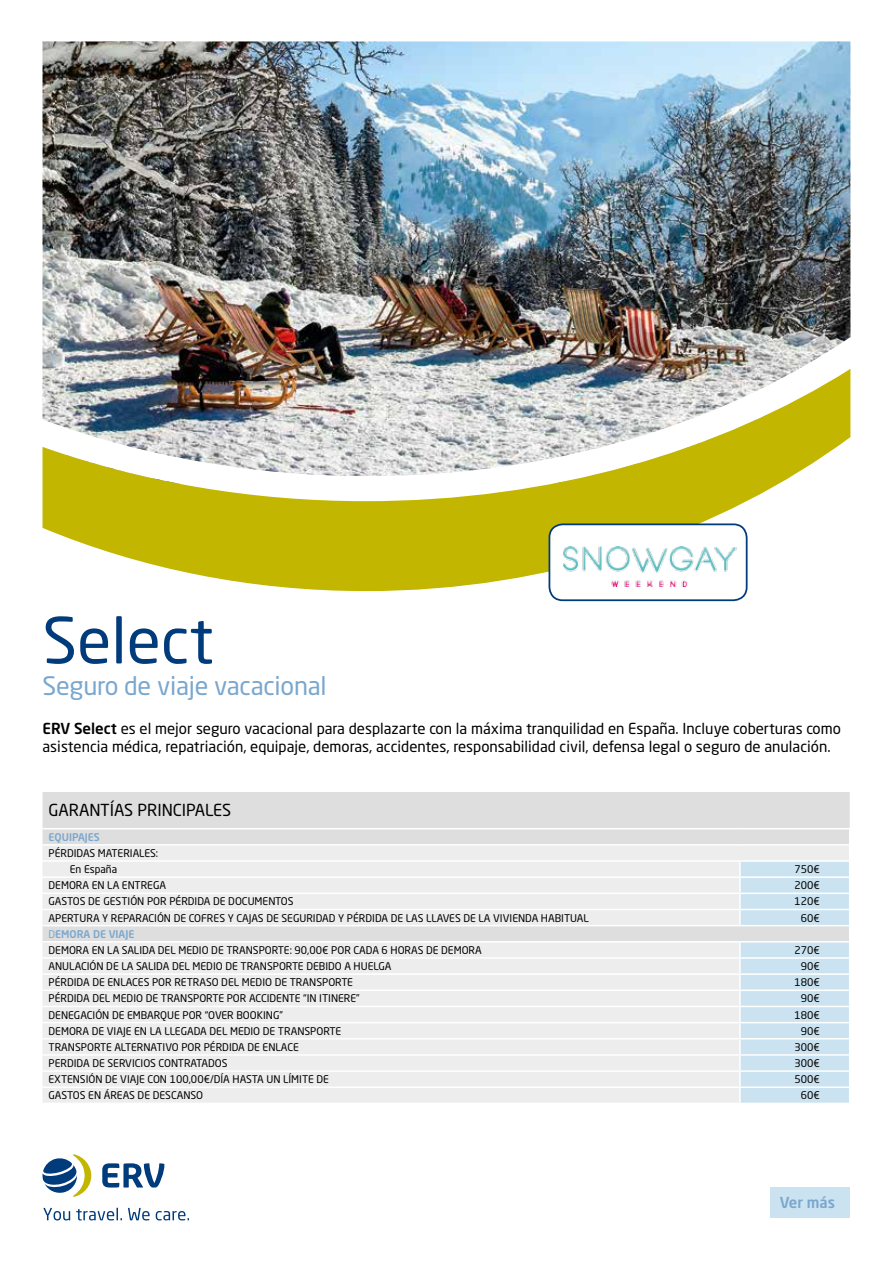
<style>
.page{position:relative;width:893px;height:1263px;background:#fff}
.page>*{position:absolute;margin:0;border:0;box-sizing:border-box;transform-origin:0 0}
.t1{font:62.85px "Neo Sans W1 G";color:#003b7b}
.t2{font:25.2px "Neo Sans W1 G";letter-spacing:-.01em;color:#7aa7cd}
.t3{font:16.35px "Neo Sans W1 G";color:#000}
.t4{font:15px/18px "Neo Sans W1 G";color:#000}
.t5{font:500 15px "Neo Sans W1 G";color:#7aa7cd}
.t6{font:10.5px/16.2px "Neo Sans W1 G";color:#000}
.t7{font:500 10.5px "Neo Sans W1 G";color:#7aa7cd}
.s1{font-weight:500}
.s2{color:#7aa7cd}
.s3{font-weight:500;color:#7aa7cd}
</style>
<div class="page">
<img style="left:43px;top:41px;width:807px;height:296px">
<img style="left:43px;top:337px;width:807px;height:32px">
<svg style="left:43px;top:369px;width:807px;height:222px"></svg>
<svg style="left:43px;top:1208px;width:27px;height:12px"></svg>
<svg style="left:76px;top:1208px;width:46px;height:12px"></svg>
<svg style="left:128px;top:1208px;width:22px;height:12px"></svg>
<svg style="left:156px;top:1211px;width:33px;height:9px"></svg>
<svg style="left:102px;top:1163px;width:62px;height:24px"></svg>
<svg style="left:42px;top:1154px;width:49px;height:43px"></svg>
<div style="left:770px;top:1187px;width:80px;height:31px;background:#cbe3f1"></div>
<div style="left:43px;top:792px;width:807px;height:52px;background:#dedede"></div>
<div style="left:43px;top:846px;width:696px;height:257px;background:#ededed"></div>
<hr style="left:43px;top:828px;width:697px;height:1px;background:#fff">
<hr style="left:740px;top:828px;width:110px;height:1px;background:#fff">
<hr style="left:43px;top:925px;width:696px;height:1px;background:#fff">
<hr style="left:43px;top:860px;width:697px;height:2px;background:#fff">
<hr style="left:43px;top:876px;width:697px;height:2px;background:#fff">
<hr style="left:43px;top:892px;width:697px;height:2px;background:#fff">
<hr style="left:43px;top:909px;width:697px;height:1px;background:#fff">
<hr style="left:43px;top:941px;width:697px;height:1px;background:#fff">
<hr style="left:43px;top:957px;width:697px;height:2px;background:#fff">
<hr style="left:43px;top:973px;width:697px;height:2px;background:#fff">
<hr style="left:43px;top:989px;width:697px;height:2px;background:#fff">
<hr style="left:43px;top:1006px;width:697px;height:1px;background:#fff">
<hr style="left:43px;top:1022px;width:697px;height:1px;background:#fff">
<hr style="left:43px;top:1038px;width:697px;height:1px;background:#fff">
<hr style="left:43px;top:1054px;width:697px;height:2px;background:#fff">
<hr style="left:43px;top:1070px;width:697px;height:2px;background:#fff">
<hr style="left:43px;top:1086px;width:697px;height:2px;background:#fff">
<svg style="left:739px;top:829px;width:111px;height:274px;background:#d4e5f0"></svg>
<div style="left:549px;top:524px;width:198px;height:76px;background:#fff;border-radius:13px"></div>
<div style="left:549px;top:523px;width:198px;height:78px;border:2px solid #003b7b;border-radius:13px"></div>
<img style="left:563px;top:547px;width:173px;height:40px">
<h1 class="t1" style="left:43px;top:602px;width:173px">Select</h1>
<h2 class="t2" style="left:43px;top:670px;width:286px">Seguro de viaje vacacional</h2>
<p class="t4" style="left:43px;top:719px;width:800px"><span class="s1">ERV Select</span> es el mejor seguro vacacional para desplazarte con la máxima tranquilidad en España. Incluye coberturas como asistencia médica, repatriación, equipaje, demoras, accidentes, responsabilidad civil, defensa legal o seguro de anulación.</p>
<h3 class="t3" style="left:49px;top:800px;width:184px">GARANTÍAS PRINCIPALES</h3>
<p class="t7" style="left:49px;top:830px;width:53px">EQUIPAJES</p>
<p class="t6" style="left:70px;top:845px;width:90px;text-indent:-21px">PÉRDIDAS MATERIALES:<br>En España</p>
<p class="t6" style="left:794px;top:861px;width:27px">750€</p>
<p class="t6" style="left:49px;top:877px;width:119px">DEMORA EN LA ENTREGA</p>
<p class="t6" style="left:794px;top:877px;width:27px">200€</p>
<p class="t6" style="left:49px;top:893px;width:247px">GASTOS DE GESTIÓN POR PÉRDIDA DE DOCUMENTOS</p>
<p class="t6" style="left:794px;top:893px;width:27px">120€</p>
<p class="t6" style="left:49px;top:909px;width:542px">APERTURA Y REPARACIÓN DE COFRES Y CAJAS DE SEGURIDAD Y PÉRDIDA DE LAS LLAVES DE LA VIVIENDA HABITUAL</p>
<p class="t6" style="left:801px;top:909px;width:21px">60€</p>
<p class="t6" style="left:49px;top:926px;width:435px"><span class="s2">D</span><span class="s3">EMORA DE VIAJE<br></span>DEMORA EN LA SALIDA DEL MEDIO DE TRANSPORTE: 90,00€ POR CADA 6 HORAS DE DEMORA</p>
<p class="t6" style="left:794px;top:942px;width:27px">270€</p>
<p class="t6" style="left:49px;top:958px;width:345px">ANULACIÓN DE LA SALIDA DEL MEDIO DE TRANSPORTE DEBIDO A HUELGA</p>
<p class="t6" style="left:801px;top:958px;width:21px">90€</p>
<p class="t6" style="left:49px;top:974px;width:306px">PÉRDIDA DE ENLACES POR RETRASO DEL MEDIO DE TRANSPORTE</p>
<p class="t6" style="left:794px;top:974px;width:27px">180€</p>
<p class="t6" style="left:49px;top:990px;width:313px">PÉRDIDA DEL MEDIO DE TRANSPORTE POR ACCIDENTE “IN ITINERE”</p>
<p class="t6" style="left:801px;top:990px;width:21px">90€</p>
<p class="t6" style="left:49px;top:1006px;width:236px">DENEGACIÓN DE EMBARQUE POR “OVER BOOKING”</p>
<p class="t6" style="left:794px;top:1006px;width:27px">180€</p>
<p class="t6" style="left:49px;top:1022px;width:294px">DEMORA DE VIAJE EN LA LLEGADA DEL MEDIO DE TRANSPORTE</p>
<p class="t6" style="left:801px;top:1022px;width:21px">90€</p>
<p class="t6" style="left:49px;top:1039px;width:252px">TRANSPORTE ALTERNATIVO POR PÉRDIDA DE ENLACE</p>
<p class="t6" style="left:794px;top:1039px;width:27px">300€</p>
<p class="t6" style="left:49px;top:1055px;width:181px">PERDIDA DE SERVICIOS CONTRATADOS</p>
<p class="t6" style="left:794px;top:1055px;width:27px">300€</p>
<p class="t6" style="left:49px;top:1071px;width:282px">EXTENSIÓN DE VIAJE CON 100,00€/DÍA HASTA UN LÍMITE DE</p>
<p class="t6" style="left:794px;top:1071px;width:27px">500€</p>
<p class="t6" style="left:49px;top:1087px;width:156px">GASTOS EN ÁREAS DE DESCANSO</p>
<p class="t6" style="left:801px;top:1087px;width:21px">60€</p>
<h3 class="t5" style="left:780px;top:1193px;width:57px">Ver más</h3>
</div>
